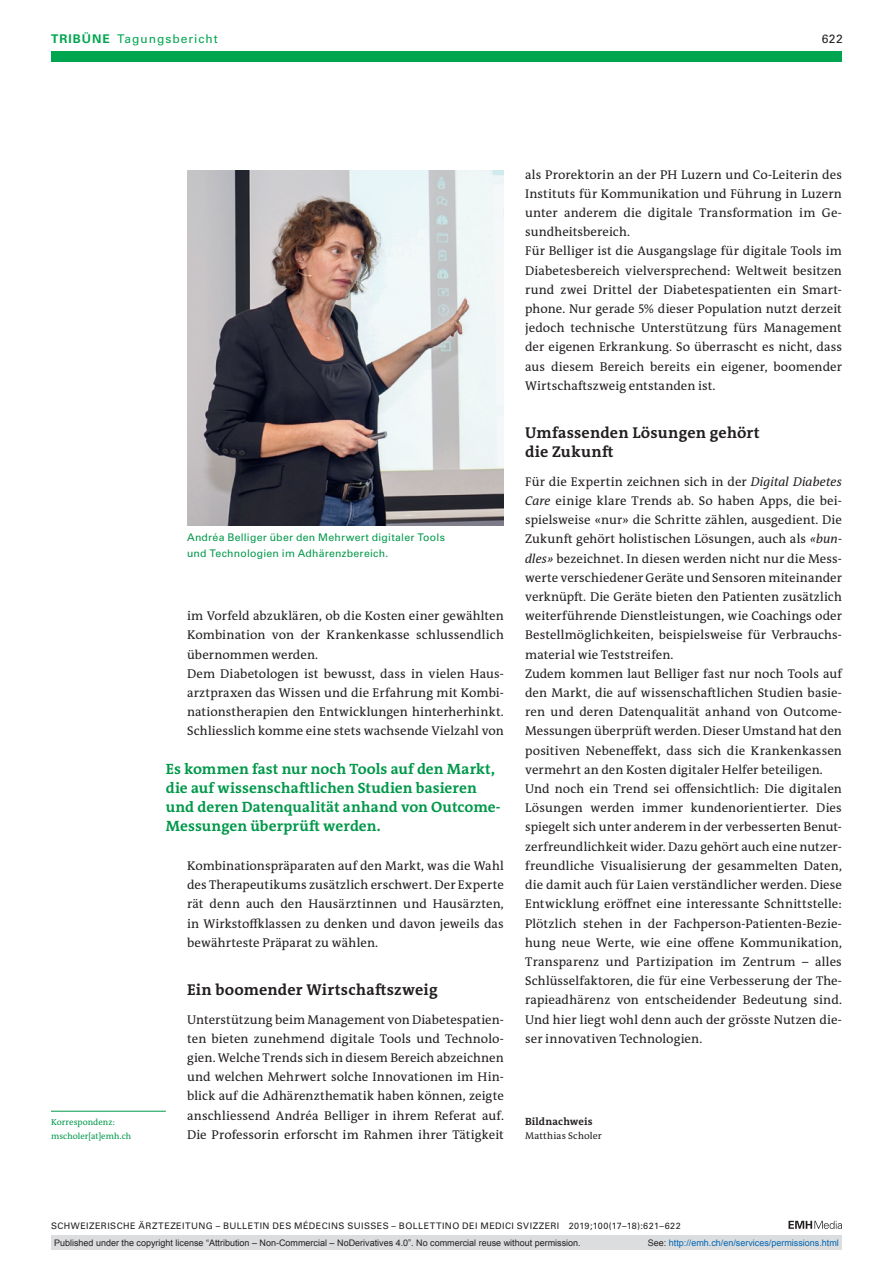
<style>
.page{position:relative;width:893px;height:1263px;background:#fff}
.page>*{position:absolute;margin:0;border:0;box-sizing:border-box;transform-origin:0 0}
.t1{font:700 15.75px/19.2px "The Antiqua B W7";letter-spacing:.015em;color:#231f20}
.t2{font:700 15px/19.2px "The Antiqua B W7";letter-spacing:.005em;color:#00984a}
.t3{font:12.75px/19.2px "The Antiqua B W5 Plain";letter-spacing:.005em;color:#231f20}
.t4{font:12px "Univers LT Std";letter-spacing:.08em;color:#00a54f}
.t5{font:12px "Univers LT Std";color:#231f20}
.t6{font:10.5px/15.8px "Univers LT Std";letter-spacing:.02em;color:#00984a}
.t7{font:700 10.5px "The Antiqua B W7";letter-spacing:.015em;color:#231f20}
.t8{font:9.75px "The Antiqua B W5 Plain";letter-spacing:.015em;color:#231f20}
.t9{font:9px "Arial";color:#231f20}
.t10{font:9px "Univers LT Std";letter-spacing:.05em;color:#231f20}
.t11{font:9px "Arial";color:#0166b3}
.t12{font:8.7px/13.5px "The Antiqua B W5 Plain";letter-spacing:.01em;color:#00984a}
.s1{font-weight:700}
.s2{font-style:italic}
.s3{color:#231f20}
</style>
<div class="page">
<svg style="left:788px;top:1221px;width:54px;height:8px"></svg>
<div style="left:51px;top:51px;width:791px;height:11px;background:#00a54f"></div>
<hr style="left:51px;top:1111px;width:115px;height:1px;background:#00984a">
<img style="left:187px;top:170px;width:317px;height:355px">
<div style="left:51px;top:1235px;width:791px;height:15px;background:#dcdddf"></div>
<p class="t4" style="left:51px;top:31px;width:168px"><span class="s1">TRIBÜNE</span> Tagungsbericht</p>
<p class="t5" style="left:822px;top:31px;width:23px">622</p>
<p class="t12" style="left:51px;top:1116px;width:82px">Korrespondenz: mscholer[at]emh.ch</p>
<p class="t6" style="left:187px;top:530px;width:259px">Andréa Belliger über den Mehrwert digitaler Tools und Technologien im Adhärenzbereich.</p>
<p class="t3" style="left:187px;top:606px;width:318px">im Vorfeld abzuklären, ob die Kosten einer gewählten Kombination von der Krankenkasse schlussendlich übernommen werden.<br>Dem Diabetologen ist bewusst, dass in vielen Haus&shy;arztpraxen das Wissen und die Erfahrung mit Kombi&shy;nationstherapien den Entwicklungen hinterherhinkt.<br>Schliesslich komme eine stets wachsende Vielzahl von</p>
<p class="t2" style="left:166px;top:759px;width:336px">Es kommen fast nur noch Tools auf den Markt, die auf wissenschaftlichen Studien basieren und deren Datenqualität anhand von Outcome-Messungen überprüft werden.</p>
<p class="t3" style="left:187px;top:856px;width:318px;text-align:justify">Kombinationspräparaten auf den Markt, was die Wahl des Therapeutikums zusätzlich erschwert. Der Experte rät denn auch den Hausärztinnen und Hausärzten, in Wirkstoffklassen zu denken und davon jeweils das bewährteste Präparat zu wählen.</p>
<p class="t1" style="left:187px;top:980px;width:252px">Ein boomender Wirtschaftszweig</p>
<p class="t3" style="left:187px;top:1010px;width:318px;text-align:justify">Unterstützung beim Management von Diabetespatien&shy;ten bieten zunehmend digitale Tools und Technolo&shy;gien. Welche Trends sich in diesem Bereich abzeichnen und welchen Mehrwert solche Innovationen im Hin&shy;blick auf die Adhärenzthematik haben können, zeigte anschliessend Andréa Belliger in ihrem Referat auf.<br>Die Professorin erforscht im Rahmen ihrer Tätigkeit</p>
<p class="t3" style="left:525px;top:165px;width:318px">als Prorektorin an der PH Luzern und Co-Leiterin des Instituts für Kommunikation und Führung in Luzern unter anderem die digitale Transformation im Ge&shy;sundheitsbereich.<br>Für Belliger ist die Ausgangslage für digitale Tools im Diabetesbereich vielversprechend: Weltweit besitzen rund zwei Drittel der Diabetespatienten ein Smart&shy;phone. Nur gerade 5% dieser Population nutzt derzeit jedoch technische Unterstützung fürs Management der eigenen Erkrankung. So überrascht es nicht, dass aus diesem Bereich bereits ein eigener, boomender Wirtschaftszweig entstanden ist.</p>
<p class="t1" style="left:525px;top:423px;width:236px">Umfassenden Lösungen gehört die Zukunft</p>
<p class="t3" style="left:525px;top:472px;width:318px">Für die Expertin zeichnen sich in der <span class="s2">Digital Diabetes Care</span> einige klare Trends ab. So haben Apps, die bei&shy;spielsweise «nur» die Schritte zählen, ausgedient. Die Zukunft gehört holistischen Lösungen, auch als <span class="s2">«bun&shy;dles»</span> bezeichnet. In diesen werden nicht nur die Mess&shy;werte verschiedener Geräte und Sensoren miteinander verknüpft. Die Geräte bieten den Patienten zusätzlich weiterführende Dienstleistungen, wie Coachings oder Bestellmöglichkeiten, beispielsweise für Verbrauchs&shy;material wie Teststreifen.<br>Zudem kommen laut Belliger fast nur noch Tools auf den Markt, die auf wissenschaftlichen Studien basie&shy;ren und deren Datenqualität anhand von Outcome-Messungen überprüft werden. Dieser Umstand hat den positiven Nebeneffekt, dass sich die Krankenkassen vermehrt an den Kosten digitaler Helfer beteiligen.<br>Und noch ein Trend sei offensichtlich: Die digitalen Lösungen werden immer kundenorientierter. Dies spiegelt sich unter anderem in der verbesserten Benut&shy;zerfreundlichkeit wider. Dazu gehört auch eine nutzer&shy;freundliche Visualisierung der gesammelten Daten, die damit auch für Laien verständlicher werden. Diese Entwicklung eröffnet eine interessante Schnittstelle:<br>Plötzlich stehen in der Fachperson-Patienten-Bezie&shy;hung neue Werte, wie eine offene Kommunikation, Transparenz und Partizipation im Zentrum – alles Schlüsselfaktoren, die für eine Verbesserung der The&shy;rapieadhärenz von entscheidender Bedeutung sind.<br>Und hier liegt wohl denn auch der grösste Nutzen die&shy;ser innovativen Technologien.</p>
<p class="t7" style="left:525px;top:1115px;width:69px">Bildnachweis</p>
<p class="t8" style="left:525px;top:1129px;width:78px">Matthias Scholer</p>
<p class="t10" style="left:51px;top:1220px;width:631px">SCHWEIZERISCHE ÄRZTEZEITUNG – BULLETIN DES MÉDECINS SUISSES – BOLLETTINO DEI MEDICI SVIZZERI 2019;100(17–18):621–622</p>
<p class="t9" style="left:54px;top:1237px;width:528px">Published under the copyright license “Attribution – Non-Commercial – NoDerivatives 4.0”. No commercial reuse without permission.</p>
<p class="t11" style="left:648px;top:1237px;width:193px"><span class="s3">See:</span> http://emh.ch/en/services/permissions.html</p>
</div>
